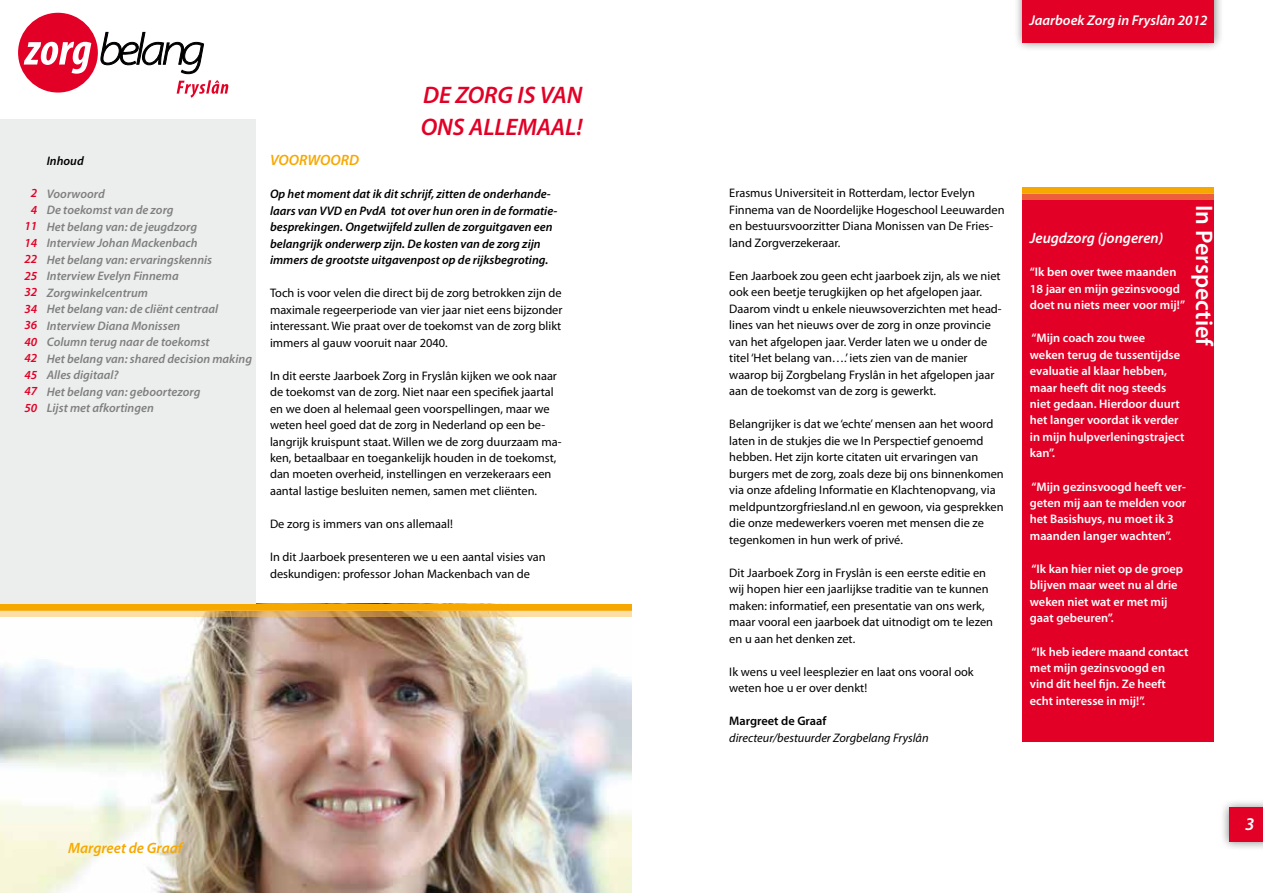
<style>
.page{position:relative;width:1263px;height:893px;background:#fff}
.page>*{position:absolute;margin:0;border:0;box-sizing:border-box;transform-origin:0 0}
.t1{font:italic 600 24px/31.5px "Myriad Pro";color:#e20026}
.t2{font:600 24px "Myriad Pro";color:#fff}
.t3{font:italic 600 18px "Myriad Pro";color:#fff}
.t4{font:italic 600 15px "Myriad Pro";color:#f7a800}
.t5{font:italic 600 15px "Myriad Pro";color:#fff}
.t6{font:italic 600 14.25px "Myriad Pro";color:#fff}
.t7{font:12.3px/16.5px "Myriad Pro";color:#000}
.t8{font:600 12.3px/16.5px "Myriad Pro";color:#fff}
.t9{font:italic 600 12.3px/16.5px "Myriad Pro";color:#808080}
.t10{font:italic 600 12.3px/16.5px "Myriad Pro";color:#000}
.t11{font:italic 12.3px "Myriad Pro";color:#000}
.t12{font:italic 600 12.3px/16.5px "Myriad Pro";color:#e20026;text-align:center}
.t13{font:600 12.3px "Myriad Pro";color:#000}
</style>
<div class="page">
<div style="left:1219px;top:798px;width:44px;height:53px;background:#000;opacity:.5"></div>
<div style="left:1229px;top:808px;width:34px;height:34px;background:#e20026"></div>
<div style="left:1013px;top:0;width:211px;height:52px;background:#000;opacity:.5"></div>
<div style="left:1023px;top:0;width:191px;height:43px;background:#e20026"></div>
<img style="left:0;top:617px;width:631px;height:276px">
<div style="left:0;top:119px;width:255px;height:485px;background:#eceded"></div>
<div style="left:18px;top:13px;width:80px;height:80px;background:#e20026;border-radius:50%"></div>
<svg style="left:24px;top:42px;width:67px;height:32px"></svg>
<svg style="left:101px;top:32px;width:103px;height:42px"></svg>
<svg style="left:177px;top:80px;width:51px;height:18px"></svg>
<div style="left:0;top:604px;width:631px;height:6px;background:#f7a800"></div>
<svg style="left:0;top:610px;width:631px;height:7px;background:#e9c079"></svg>
<div style="left:1023px;top:187px;width:191px;height:555px;background:#e20026"></div>
<div style="left:1023px;top:187px;width:191px;height:6px;background:#f7a800"></div>
<div style="left:1023px;top:193px;width:191px;height:7px;background:#ed5e3a"></div>
<p class="t12" style="left:24px;top:185px;width:14px">2<br>4<br>11<br>14<br>22<br>25<br>32<br>34<br>36<br>40<br>42<br>45<br>47<br>50</p>
<p class="t10" style="left:47px;top:152px;width:38px">Inhoud</p>
<p class="t9" style="left:47px;top:185px;width:207px">Voorwoord<br>De toekomst van de zorg<br>Het belang van: de jeugdzorg<br>Interview Johan Mackenbach<br>Het belang van: ervaringskennis<br>Interview Evelyn Finnema<br>Zorgwinkelcentrum<br>Het belang van: de cliënt centraal<br>Interview Diana Monissen<br>Column terug naar de toekomst<br>Het belang van: shared decision making<br>Alles digitaal?<br>Het belang van: geboortezorg<br>Lijst met afkortingen</p>
<h1 class="t1" style="left:421px;top:79px;width:163px">DE ZORG IS VAN<br>ONS ALLEMAAL!</h1>
<p class="t4" style="left:270px;top:150px;width:91px">VOORWOORD</p>
<p class="t10" style="left:270px;top:185px;width:289px">Op het moment dat ik dit schrijf, zitten de onderhande&shy;laars van VVD en PvdA tot over hun oren in de formatie&shy;besprekingen. Ongetwijfeld zullen de zorguitgaven een belangrijk onderwerp zijn. De kosten van de zorg zijn immers de grootste uitgavenpost op de rijksbegroting.</p>
<p class="t7" style="left:270px;top:284px;width:294px;text-align:justify">Toch is voor velen die direct bij de zorg betrokken zijn de maximale regeerperiode van vier jaar niet eens bijzonder interessant. Wie praat over de toekomst van de zorg blikt immers al gauw vooruit naar 2040.</p>
<p class="t7" style="left:270px;top:367px;width:293px">In dit eerste Jaarboek Zorg in Fryslân kijken we ook naar de toekomst van de zorg. Niet naar een specifiek jaartal en we doen al helemaal geen voorspellingen, maar we weten heel goed dat de zorg in Nederland op een be&shy;langrijk kruispunt staat. Willen we de zorg duurzaam ma&shy;ken, betaalbaar en toegankelijk houden in de toekomst, dan moeten overheid, instellingen en verzekeraars een aantal lastige besluiten nemen, samen met cliënten.</p>
<p class="t7" style="left:270px;top:515px;width:184px">De zorg is immers van ons allemaal!</p>
<p class="t7" style="left:270px;top:548px;width:277px">In dit Jaarboek presenteren we u een aantal visies van deskundigen: professor Johan Mackenbach van de</p>
<p class="t4" style="left:68px;top:839px;width:116px">Margreet de Graaf</p>
<p class="t6" style="left:1029px;top:11px;width:180px">Jaarboek Zorg in Fryslân 2012</p>
<p class="t7" style="left:729px;top:185px;width:277px">Erasmus Universiteit in Rotterdam, lector Evelyn Finnema van de Noordelijke Hogeschool Leeuwarden en bestuursvoorzitter Diana Monissen van De Fries&shy;land Zorgverzekeraar.</p>
<p class="t7" style="left:729px;top:267px;width:274px">Een Jaarboek zou geen echt jaarboek zijn, als we niet ook een beetje terugkijken op het afgelopen jaar.<br>Daarom vindt u enkele nieuwsoverzichten met head&shy;lines van het nieuws over de zorg in onze provincie van het afgelopen jaar. Verder laten we u onder de titel ‘Het belang van….’ iets zien van de manier waarop bij Zorgbelang Fryslân in het afgelopen jaar aan de toekomst van de zorg is gewerkt.</p>
<p class="t7" style="left:729px;top:416px;width:276px">Belangrijker is dat we ‘echte’ mensen aan het woord laten in de stukjes die we In Perspectief genoemd hebben. Het zijn korte citaten uit ervaringen van burgers met de zorg, zoals deze bij ons binnenkomen via onze afdeling Informatie en Klachtenopvang, via meldpuntzorgfriesland.nl en gewoon, via gesprekken die onze medewerkers voeren met mensen die ze tegenkomen in hun werk of privé.</p>
<p class="t7" style="left:729px;top:564px;width:265px">Dit Jaarboek Zorg in Fryslân is een eerste editie en wij hopen hier een jaarlijkse traditie van te kunnen maken: informatief, een presentatie van ons werk, maar vooral een jaarboek dat uitnodigt om te lezen en u aan het denken zet.</p>
<p class="t7" style="left:729px;top:663px;width:246px">Ik wens u veel leesplezier en laat ons vooral ook weten hoe u er over denkt!</p>
<p class="t13" style="left:729px;top:713px;width:99px">Margreet de Graaf</p>
<p class="t11" style="left:729px;top:730px;width:201px">directeur/bestuurder Zorgbelang Fryslân</p>
<h1 class="t2" style="left:1219px;top:205px;width:143px;rotate:90deg">In Perspectief</h1>
<p class="t5" style="left:1030px;top:228px;width:135px">Jeugdzorg (jongeren)</p>
<p class="t8" style="left:1030px;top:263px;width:157px">“Ik ben over twee maanden<br>18 jaar en mijn gezinsvoogd doet nu niets meer voor mij!”</p>
<p class="t8" style="left:1030px;top:329px;width:156px">“Mijn coach zou twee<br>weken terug de tussentijdse evaluatie al klaar hebben, maar heeft dit nog steeds niet gedaan. Hierdoor duurt het langer voordat ik verder in mijn hulpverleningstraject kan”.</p>
<p class="t8" style="left:1030px;top:478px;width:158px">“Mijn gezinsvoogd heeft ver&shy;geten mij aan te melden voor het Basishuys, nu moet ik 3 maanden langer wachten”.</p>
<p class="t8" style="left:1030px;top:560px;width:155px">“Ik kan hier niet op de groep blijven maar weet nu al drie weken niet wat er met mij gaat gebeuren”.</p>
<p class="t8" style="left:1030px;top:643px;width:160px">“Ik heb iedere maand contact met mijn gezinsvoogd en vind dit heel fijn. Ze heeft echt interesse in mij!”.</p>
<h2 class="t3" style="left:1245px;top:812px;width:11px">3</h2>
</div>
